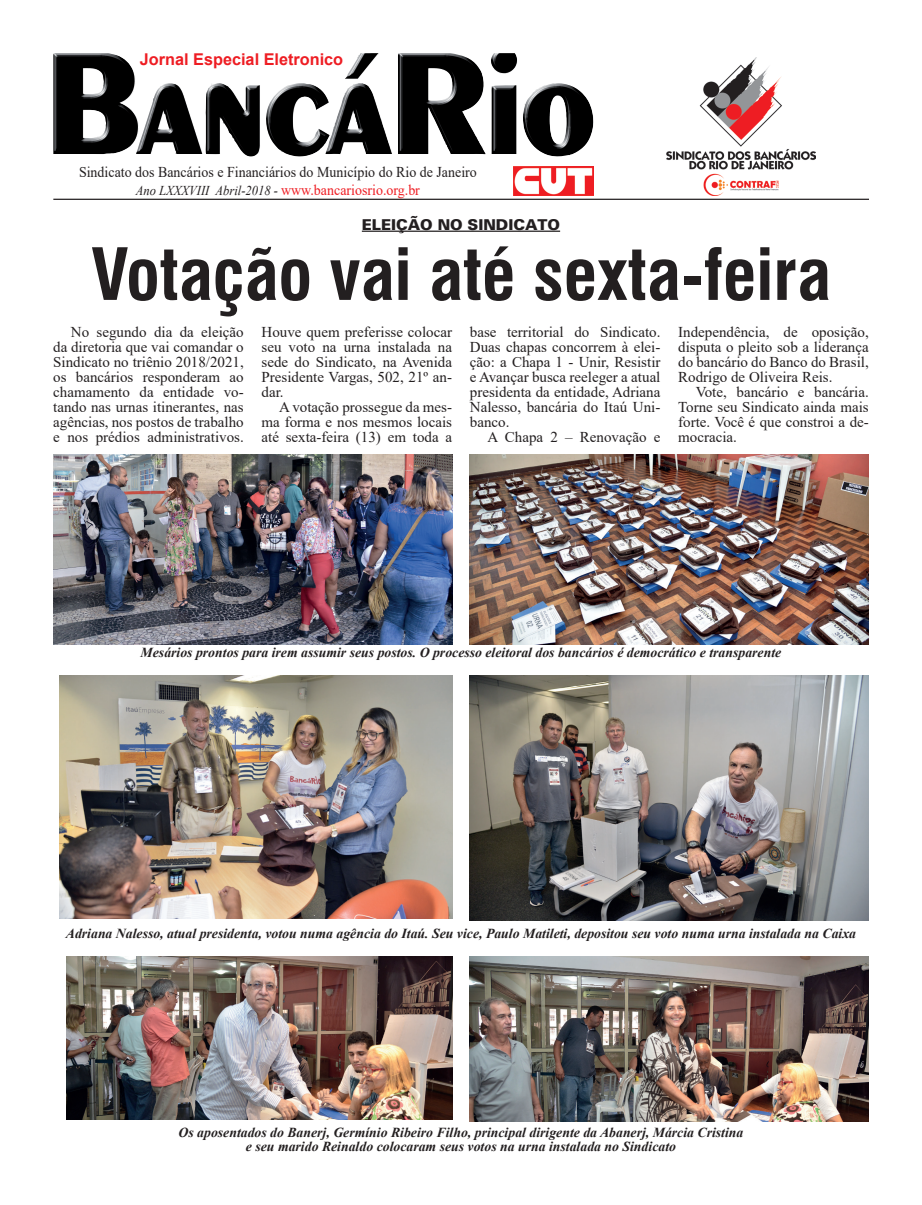
<style>
.page{position:relative;width:922px;height:1205px;background:#fff}
.page>*{position:absolute;margin:0;border:0;box-sizing:border-box;transform-origin:0 0}
.t1{font:700 condensed 70px "Swiss 721 BT";color:#231f20}
.t2{font:700 16.25px "Arial";color:#ee1d23}
.t3{font:15px/15px "Times New Roman";color:#231f20;text-align:justify}
.t4{font:15px/18px "Times New Roman";color:#231f20;text-align:center;scale:.93 1}
.t5{font:15px "USA Black Plain";color:#231f20}
.t6{font:italic 700 13.75px/13.8px "Times New Roman";color:#231f20;text-align:center}
.s1{font-style:italic;font-size:13.5px}
.s2{color:#ee1d23}
</style>
<div class="page">
<hr style="left:53px;top:199px;width:815px;height:1px;background:#231f20">
<img style="left:513px;top:167px;width:80px;height:29px">
<img style="left:666px;top:58px;width:148px;height:137px">
<img style="left:53px;top:53px;width:464px;height:101px">
<img style="left:469px;top:454px;width:399px;height:190px">
<img style="left:60px;top:675px;width:392px;height:244px">
<img style="left:469px;top:957px;width:399px;height:164px">
<img style="left:469px;top:675px;width:399px;height:245px">
<img style="left:53px;top:454px;width:399px;height:191px">
<hr style="left:362px;top:231px;width:198px;height:1px;background:#231f20">
<img style="left:66px;top:956px;width:386px;height:164px">
<p class="t2" style="left:140px;top:48px;width:205px">Jornal Especial Eletronico</p>
<p class="t4" style="left:79px;top:163px;width:429px">Sindicato dos Bancários e Financiários do Município do Rio de Janeiro<br><span class="s1">Ano LXXXVIII Abril-2018 -</span> <span class="s2">www.bancariosrio.org.br</span></p>
<p class="t5" style="left:362px;top:215px;width:200px">ELEIÇÃO NO SINDICATO</p>
<h1 class="t1" style="left:91px;top:232px;width:741px">Votação vai até sexta-feira</h1>
<p class="t3" style="left:261px;top:324px;width:192px">Houve quem preferisse colocar seu voto na urna instalada na sede do Sindicato, na Avenida Presidente Vargas, 502, 21º an&shy;dar.</p>
<p class="t3" style="left:261px;top:399px;width:192px;text-indent:18px">A votação prossegue da mes&shy;ma forma e nos mesmos locais até sexta-feira (13) em toda a</p>
<p class="t3" style="left:469px;top:324px;width:192px">base territorial do Sindicato.<br>Duas chapas concorrem à elei&shy;ção: a Chapa 1 - Unir, Resistir e Avançar busca reeleger a atual presidenta da entidade, Adriana Nalesso, bancária do Itaú Uni&shy;banco.</p>
<p class="t3" style="left:487px;top:429px;width:174px">A Chapa 2 – Renovação e</p>
<p class="t3" style="left:678px;top:324px;width:192px">Independência, de oposição, disputa o pleito sob a liderança do bancário do Banco do Brasil, Rodrigo de Oliveira Reis.</p>
<p class="t3" style="left:678px;top:384px;width:192px;text-indent:18px">Vote, bancário e bancária.<br>Torne seu Sindicato ainda mais forte. Você é que constroi a de&shy;mocracia.</p>
<p class="t3" style="left:53px;top:324px;width:192px;text-indent:18px">No segundo dia da eleição da diretoria que vai comandar o Sindicato no triênio 2018/2021, os bancários responderam ao chamamento da entidade vo&shy;tando nas urnas itinerantes, nas agências, nos postos de trabalho e nos prédios administrativos.</p>
<p class="t6" style="left:141px;top:645px;width:642px">Mesários prontos para irem assumir seus postos. O processo eleitoral dos bancários é democrático e transparente</p>
<p class="t6" style="left:66px;top:926px;width:791px">Adriana Nalesso, atual presidenta, votou numa agência do Itaú. Seu vice, Paulo Matileti, depositou seu voto numa urna instalada na Caixa</p>
<p class="t6" style="left:178px;top:1125px;width:566px">Os aposentados do Banerj, Germínio Ribeiro Filho, principal dirigente da Abanerj, Márcia Cristina e seu marido Reinaldo colocaram seus votos na urna instalada no Sindicato</p>
</div>
